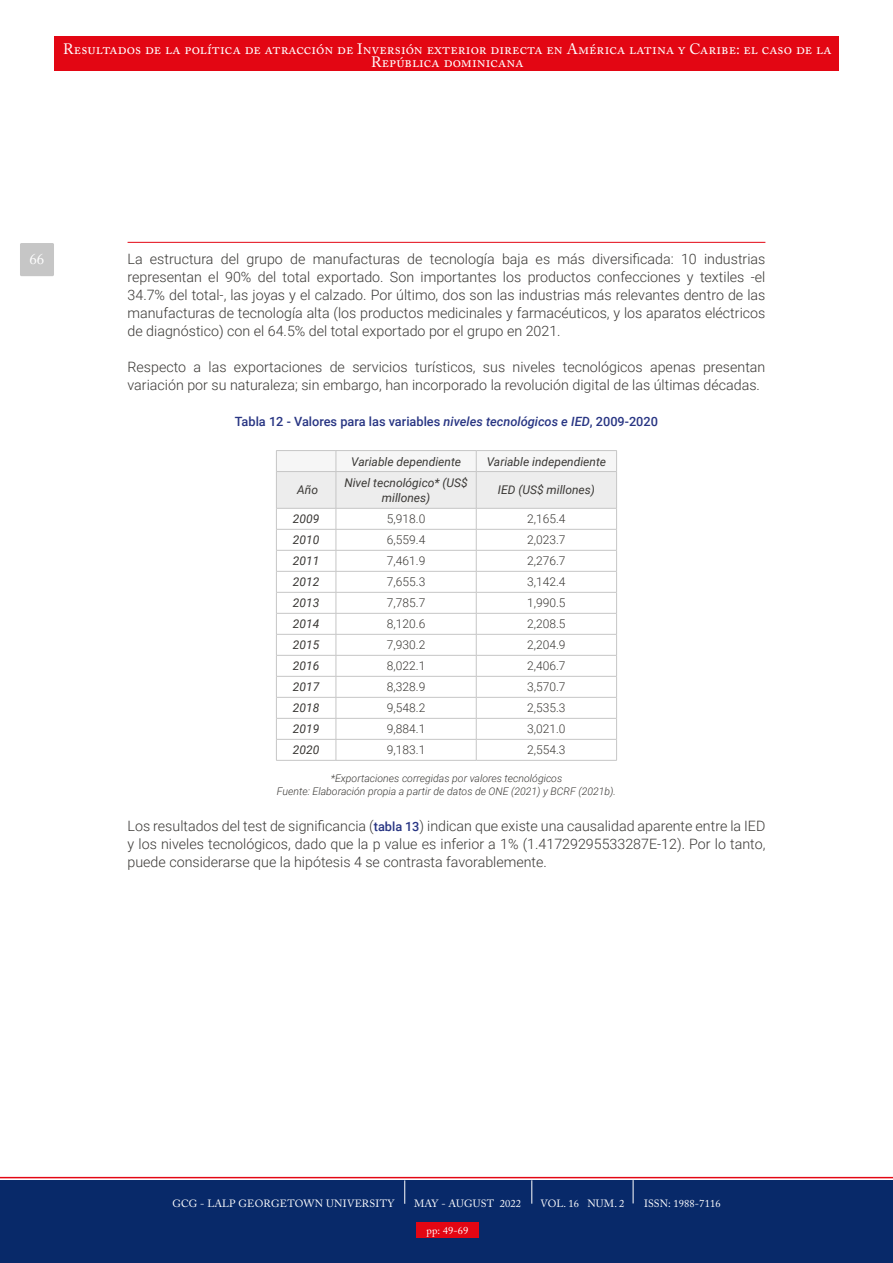
<style>
.page{position:relative;width:893px;height:1263px;background:#fff}
.page>*{position:absolute;margin:0;border:0;box-sizing:border-box;transform-origin:0 0}
.t1{font:15px/13.5px "Adobe Caslon Pro";letter-spacing:.005em;color:#fff;text-align:center}
.t2{font:300 14.25px/18px "Roboto";color:#3a3835;text-align:justify}
.t3{font:500 12.75px "Roboto";color:#283583}
.t4{font:300 12px "Roboto";color:#3a3835}
.t5{font:italic 12px/15.8px "Roboto";color:#3a3835;text-align:center}
.t6{font:italic 300 10.5px/13.5px "Roboto";color:#3a3835;text-align:center}
.t7{font:10.5px "Adobe Caslon Pro";letter-spacing:.01em;color:#fff}
.s1{font-style:italic}
.s2{font-weight:500;font-size:12.75px;color:#283583}
</style>
<div class="page">
<div style="left:54px;top:37px;width:785px;height:34px;background:#e30613"></div>
<div style="left:0;top:1180px;width:893px;height:83px;background:#082969"></div>
<div style="left:20px;top:243px;width:34px;height:33px;background:#c6c6c6;border-radius:2px"></div>
<hr style="left:128px;top:242px;width:637px;height:1px;background:#e30613">
<svg style="left:0;top:1177px;width:893px;height:27px"></svg>
<hr style="left:276px;top:450px;width:60px;height:1px;background:#c6c6c6">
<hr style="left:336px;top:450px;width:140px;height:1px;background:#c6c6c6">
<hr style="left:476px;top:450px;width:141px;height:1px;background:#c6c6c6">
<svg style="left:276px;top:451px;width:341px;height:309px"></svg>
<hr style="left:276px;top:760px;width:60px;height:1px;background:#c6c6c6">
<hr style="left:336px;top:760px;width:140px;height:1px;background:#c6c6c6">
<hr style="left:476px;top:760px;width:141px;height:1px;background:#c6c6c6">
<hr style="left:276px;top:471px;width:60px;height:1px;background:#c6c6c6">
<hr style="left:336px;top:471px;width:140px;height:1px;background:#c6c6c6">
<hr style="left:476px;top:471px;width:141px;height:1px;background:#c6c6c6">
<div style="left:416px;top:1222px;width:63px;height:15px;background:#e30613"></div>
<p class="t1" style="left:63px;top:42px;width:770px">Resultados de la política de atracción de Inversión exterior directa en América latina y Caribe: el caso de la<br>República dominicana</p>
<p class="t1" style="left:29px;top:252px;width:16px">66</p>
<p class="t2" style="left:128px;top:250px;width:639px">La estructura del grupo de manufacturas de tecnología baja es más diversificada: 10 industrias representan el 90% del total exportado. Son importantes los productos confecciones y textiles -el 34.7% del total-, las joyas y el calzado. Por último, dos son las industrias más relevantes dentro de las manufacturas de tecnología alta (los productos medicinales y farmacéuticos, y los aparatos eléctricos de diagnóstico) con el 64.5% del total exportado por el grupo en 2021.</p>
<p class="t2" style="left:128px;top:358px;width:639px">Respecto a las exportaciones de servicios turísticos, sus niveles tecnológicos apenas presentan variación por su naturaleza; sin embargo, han incorporado la revolución digital de las últimas décadas.</p>
<p class="t3" style="left:235px;top:413px;width:425px">Tabla 12 - Valores para las variables <span class="s1">niveles tecnológicos e IED</span>, 2009-2020</p>
<p class="t5" style="left:351px;top:453px;width:111px">Variable dependiente</p>
<p class="t5" style="left:487px;top:453px;width:121px">Variable independiente</p>
<p class="t5" style="left:297px;top:482px;width:22px">Año</p>
<p class="t5" style="left:344px;top:474px;width:125px">Nivel tecnológico* (US$ millones)</p>
<p class="t5" style="left:498px;top:482px;width:99px">IED (US$ millones)</p>
<p class="t5" style="left:293px;top:511px;width:28px">2009</p>
<p class="t4" style="left:387px;top:511px;width:40px">5,918.0</p>
<p class="t4" style="left:527px;top:511px;width:40px">2,165.4</p>
<p class="t5" style="left:293px;top:532px;width:28px">2010</p>
<p class="t4" style="left:387px;top:532px;width:40px">6,559.4</p>
<p class="t4" style="left:527px;top:532px;width:40px">2,023.7</p>
<p class="t5" style="left:293px;top:553px;width:28px">2011</p>
<p class="t4" style="left:387px;top:553px;width:40px">7,461.9</p>
<p class="t4" style="left:527px;top:553px;width:40px">2,276.7</p>
<p class="t5" style="left:293px;top:574px;width:28px">2012</p>
<p class="t4" style="left:387px;top:574px;width:40px">7,655.3</p>
<p class="t4" style="left:527px;top:574px;width:40px">3,142.4</p>
<p class="t5" style="left:293px;top:595px;width:28px">2013</p>
<p class="t4" style="left:387px;top:595px;width:40px">7,785.7</p>
<p class="t4" style="left:527px;top:595px;width:40px">1,990.5</p>
<p class="t5" style="left:293px;top:616px;width:28px">2014</p>
<p class="t4" style="left:387px;top:616px;width:40px">8,120.6</p>
<p class="t4" style="left:527px;top:616px;width:40px">2,208.5</p>
<p class="t5" style="left:293px;top:637px;width:28px">2015</p>
<p class="t4" style="left:387px;top:637px;width:40px">7,930.2</p>
<p class="t4" style="left:527px;top:637px;width:40px">2,204.9</p>
<p class="t5" style="left:293px;top:658px;width:28px">2016</p>
<p class="t4" style="left:387px;top:658px;width:40px">8,022.1</p>
<p class="t4" style="left:527px;top:658px;width:40px">2,406.7</p>
<p class="t5" style="left:293px;top:679px;width:28px">2017</p>
<p class="t4" style="left:387px;top:679px;width:40px">8,328.9</p>
<p class="t4" style="left:527px;top:679px;width:40px">3,570.7</p>
<p class="t5" style="left:293px;top:700px;width:28px">2018</p>
<p class="t4" style="left:387px;top:700px;width:40px">9,548.2</p>
<p class="t4" style="left:527px;top:700px;width:40px">2,535.3</p>
<p class="t5" style="left:293px;top:721px;width:28px">2019</p>
<p class="t4" style="left:387px;top:721px;width:40px">9,884.1</p>
<p class="t4" style="left:527px;top:721px;width:40px">3,021.0</p>
<p class="t5" style="left:293px;top:742px;width:28px">2020</p>
<p class="t4" style="left:387px;top:742px;width:40px">9,183.1</p>
<p class="t4" style="left:527px;top:742px;width:40px">2,554.3</p>
<p class="t6" style="left:277px;top:771px;width:341px">*Exportaciones corregidas por valores tecnológicos<br>Fuente: Elaboración propia a partir de datos de ONE (2021) y BCRF (2021b).</p>
<p class="t2" style="left:128px;top:816px;width:639px">Los resultados del test de significancia (<span class="s2">tabla 13</span>) indican que existe una causalidad aparente entre la IED y los niveles tecnológicos, dado que la p value es inferior a 1% (1.41729295533287E-12). Por lo tanto, puede considerarse que la hipótesis 4 se contrasta favorablemente.</p>
<p class="t7" style="left:172px;top:1197px;width:224px">GCG - LALP GEORGETOWN UNIVERSITY</p>
<p class="t7" style="left:414px;top:1197px;width:108px">MAY - AUGUST 2022</p>
<p class="t7" style="left:541px;top:1197px;width:85px">VOL. 16 NUM. 2</p>
<p class="t7" style="left:644px;top:1197px;width:78px">ISSN: 1988-7116</p>
<p class="t7" style="left:426px;top:1224px;width:43px">pp: 49-69</p>
</div>
